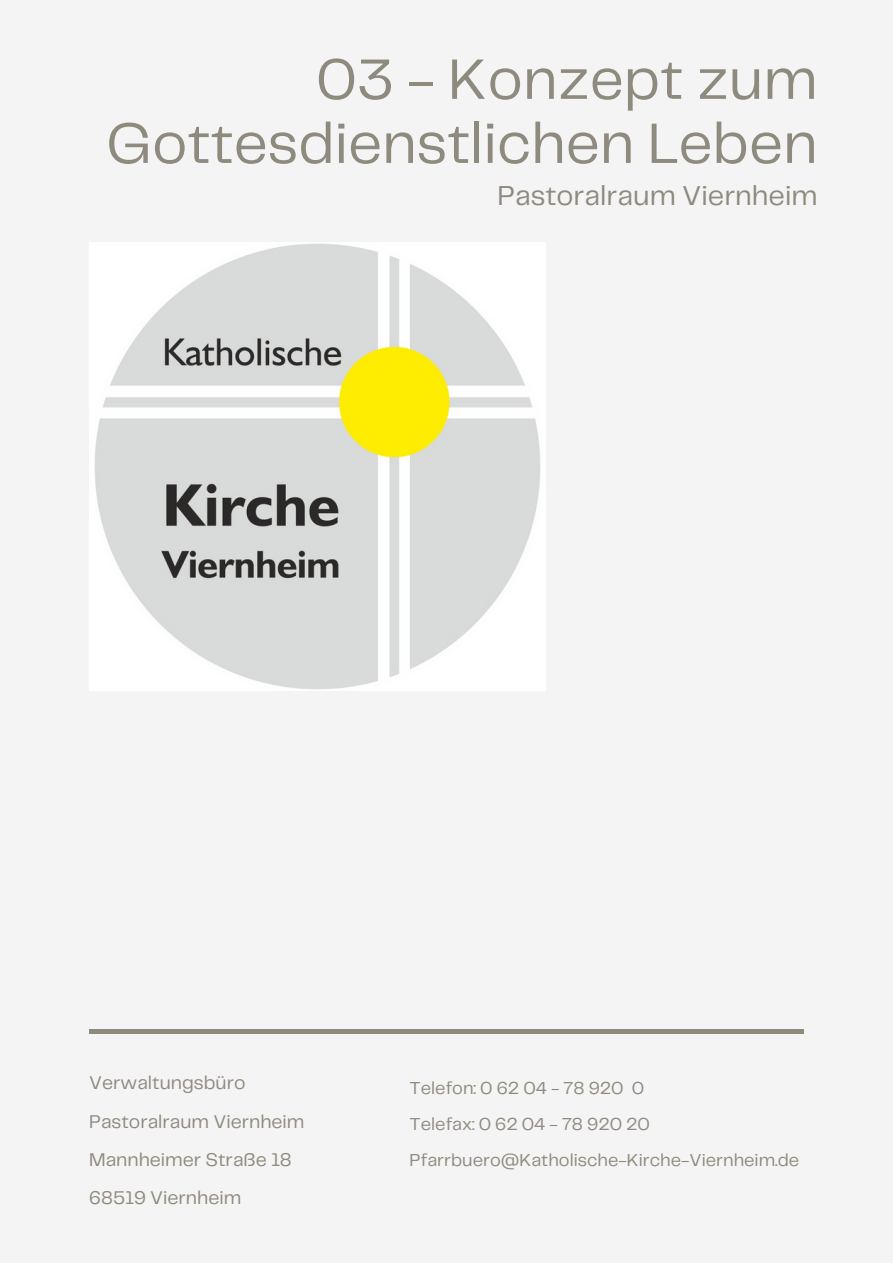
<style>
.page{position:relative;width:893px;height:1264px;background:#fff}
.page>*{position:absolute;margin:0;border:0;box-sizing:border-box;transform-origin:0 0}
.t1{font:59.1px "Telegraf";color:#8f8a7e}
.t2{font:28.5px "Telegraf";color:#8f8a7e}
.t3{font:19.2px "Telegraf";color:#8f8a7e}
.t4{font:18px "Telegraf";color:#8f8a7e}
</style>
<div class="page">
<div style="left:0;top:0;width:892px;height:1262px;background:#f4f4f4"></div>
<img style="left:89px;top:243px;width:457px;height:447px">
<hr style="left:89px;top:1029px;width:714px;height:4px;background:#8f8a7e">
<p class="t1" style="left:316px;top:54px;width:503px">03 - Konzept zum</p>
<p class="t1" style="left:106px;top:118px;width:713px">Gottesdienstlichen Leben</p>
<p class="t2" style="left:497px;top:183px;width:321px">Pastoralraum Viernheim</p>
<p class="t3" style="left:89px;top:1074px;width:158px">Verwaltungsbüro</p>
<p class="t3" style="left:89px;top:1113px;width:217px">Pastoralraum Viernheim</p>
<p class="t3" style="left:89px;top:1151px;width:204px">Mannheimer Straße 18</p>
<p class="t3" style="left:89px;top:1189px;width:153px">68519 Viernheim</p>
<p class="t4" style="left:409px;top:1080px;width:236px">Telefon: 0 62 04 - 78 920 0</p>
<p class="t4" style="left:409px;top:1115px;width:242px">Telefax: 0 62 04 - 78 920 20</p>
<p class="t4" style="left:409px;top:1151px;width:391px">Pfarrbuero@Katholische-Kirche-Viernheim.de</p>
</div>
